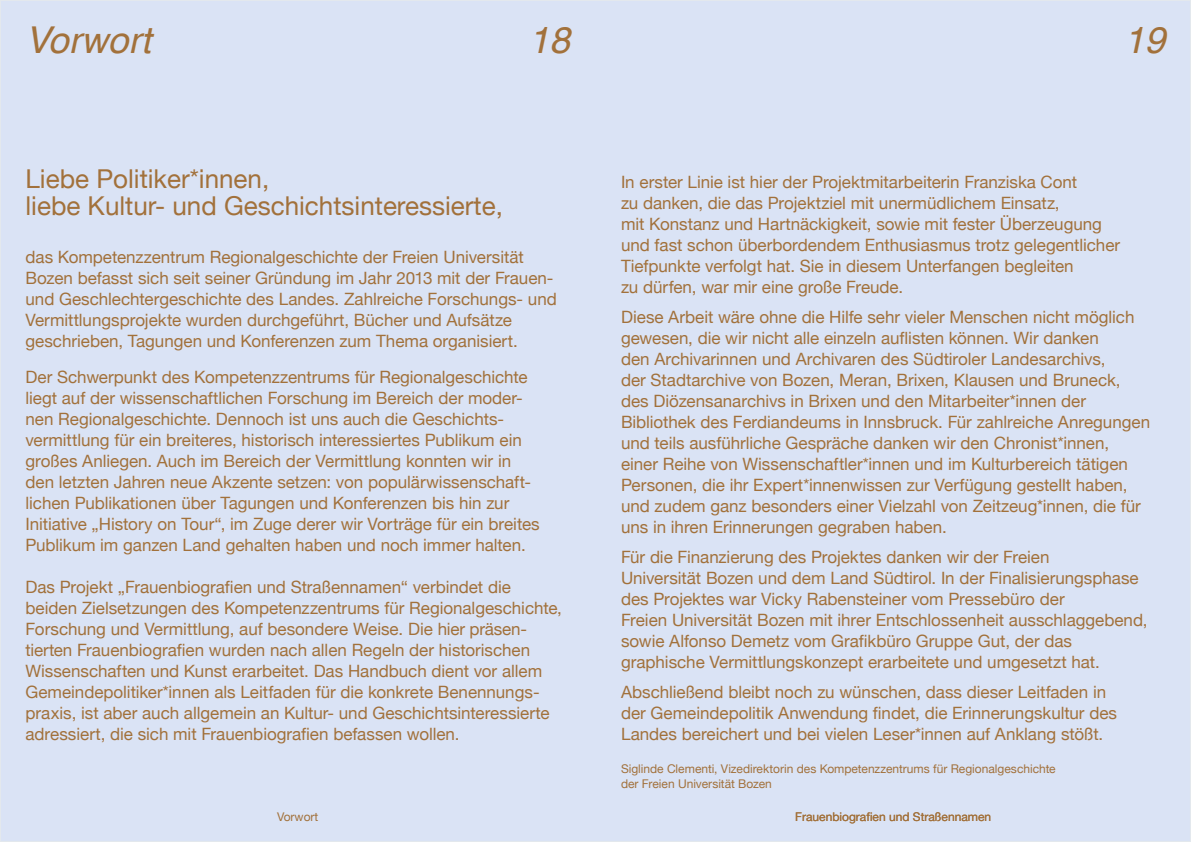
<style>
.page{position:relative;width:1191px;height:842px;background:#dae3f5}
.page>*{position:absolute;margin:0;border:0;box-sizing:border-box;transform-origin:0 0}
.t1{font:italic 37px "Helvetica";color:#a2713b}
.t2{font:26px/27px "Helvetica Neue";color:#a2713b}
.t3{font:17px/21px "Helvetica Neue";letter-spacing:-.005em;color:#a2713b}
.t4{font:12px/15px "Helvetica Neue";color:#a2713b}
</style>
<div class="page">
<h1 class="t1" style="left:26px;top:11px;width:127px">Vorwort</h1>
<h1 class="t1" style="left:529px;top:11px;width:43px">18</h1>
<h1 class="t1" style="left:1124px;top:11px;width:43px">19</h1>
<h2 class="t2" style="left:26px;top:167px;width:479px">Liebe Politiker*innen,<br>liebe Kultur- und Geschichtsinteressierte,</h2>
<p class="t3" style="left:26px;top:248px;width:533px">das Kompetenzzentrum Regionalgeschichte der Freien Universität Bozen befasst sich seit seiner Gründung im Jahr 2013 mit der Frauen&shy;und Geschlechtergeschichte des Landes. Zahlreiche Forschungs- und Vermittlungsprojekte wurden durchgeführt, Bücher und Aufsätze geschrieben, Tagungen und Konferenzen zum Thema organisiert.</p>
<p class="t3" style="left:26px;top:368px;width:516px">Der Schwerpunkt des Kompetenzzentrums für Regionalgeschichte liegt auf der wissenschaftlichen Forschung im Bereich der moder&shy;nen Regionalgeschichte. Dennoch ist uns auch die Geschichts&shy;vermittlung für ein breiteres, historisch interessiertes Publikum ein großes Anliegen. Auch im Bereich der Vermittlung konnten wir in den letzten Jahren neue Akzente setzen: von populärwissenschaft&shy;lichen Publikationen über Tagungen und Konferenzen bis hin zur Initiative „History on Tour“, im Zuge derer wir Vorträge für ein breites Publikum im ganzen Land gehalten haben und noch immer halten.</p>
<p class="t3" style="left:26px;top:578px;width:538px">Das Projekt „Frauenbiografien und Straßennamen“ verbindet die beiden Zielsetzungen des Kompetenzzentrums für Regionalgeschichte, Forschung und Vermittlung, auf besondere Weise. Die hier präsen&shy;tierten Frauenbiografien wurden nach allen Regeln der historischen Wissenschaften und Kunst erarbeitet. Das Handbuch dient vor allem Gemeindepolitiker*innen als Leitfaden für die konkrete Benennungs&shy;praxis, ist aber auch allgemein an Kultur- und Geschichtsinteressierte adressiert, die sich mit Frauenbiografien befassen wollen.</p>
<p class="t4" style="left:277px;top:810px;width:43px">Vorwort</p>
<p class="t3" style="left:621px;top:173px;width:501px">In erster Linie ist hier der Projektmitarbeiterin Franziska Cont<br>zu danken, die das Projektziel mit unermüdlichem Einsatz,<br>mit Konstanz und Hartnäckigkeit, sowie mit fester Überzeugung und fast schon überbordendem Enthusiasmus trotz gelegentlicher Tiefpunkte verfolgt hat. Sie in diesem Unterfangen begleiten<br>zu dürfen, war mir eine große Freude.</p>
<p class="t3" style="left:621px;top:308px;width:530px">Diese Arbeit wäre ohne die Hilfe sehr vieler Menschen nicht möglich gewesen, die wir nicht alle einzeln auflisten können. Wir danken<br>den Archivarinnen und Archivaren des Südtiroler Landesarchivs,<br>der Stadtarchive von Bozen, Meran, Brixen, Klausen und Bruneck, des Diözensanarchivs in Brixen und den Mitarbeiter*innen der Bibliothek des Ferdiandeums in Innsbruck. Für zahlreiche Anregungen und teils ausführliche Gespräche danken wir den Chronist*innen, einer Reihe von Wissenschaftler*innen und im Kulturbereich tätigen Personen, die ihr Expert*innenwissen zur Verfügung gestellt haben, und zudem ganz besonders einer Vielzahl von Zeitzeug*innen, die für uns in ihren Erinnerungen gegraben haben.</p>
<p class="t3" style="left:621px;top:548px;width:528px">Für die Finanzierung des Projektes danken wir der Freien<br>Universität Bozen und dem Land Südtirol. In der Finalisierungsphase des Projektes war Vicky Rabensteiner vom Pressebüro der<br>Freien Universität Bozen mit ihrer Entschlossenheit ausschlaggebend, sowie Alfonso Demetz vom Grafikbüro Gruppe Gut, der das graphische Vermittlungskonzept erarbeitete und umgesetzt hat.</p>
<p class="t3" style="left:621px;top:683px;width:497px">Abschließend bleibt noch zu wünschen, dass dieser Leitfaden in der Gemeindepolitik Anwendung findet, die Erinnerungskultur des<br>Landes bereichert und bei vielen Leser*innen auf Anklang stößt.</p>
<p class="t4" style="left:621px;top:762px;width:436px">Siglinde Clementi, Vizedirektorin des Kompetenzzentrums für Regionalgeschichte der Freien Universität Bozen</p>
<p class="t4" style="left:795px;top:810px;width:197px">Frauenbiografien und Straßennamen</p>
</div>
